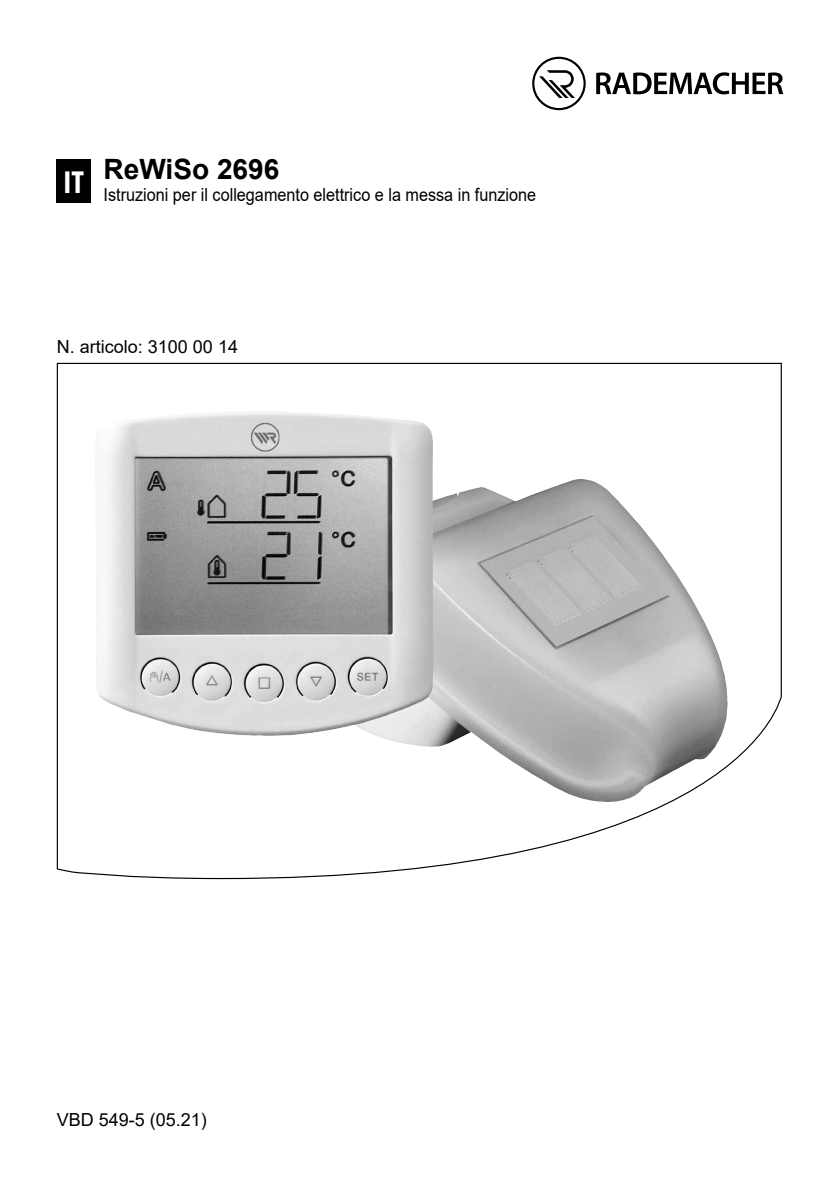
<style>
.page{position:relative;width:840px;height:1191px;background:#fff}
.page>*{position:absolute;margin:0;border:0;box-sizing:border-box;transform-origin:0 0}
.t1{font:700 condensed 32px "Myriad Pro";color:#fff}
.t2{font:700 28px "Arial";color:#000}
.t3{font:18px "Arial";color:#000;scale:.9 1}
.t4{font:18px "Arial";color:#000}
</style>
<div class="page">
<svg style="left:57px;top:363px;width:724px;height:516px"></svg>
<img style="left:416px;top:479px;width:161px;height:28px">
<img style="left:95px;top:411px;width:175px;height:303px">
<div style="left:57px;top:159px;width:34px;height:43px;background:#000"></div>
<svg style="left:596px;top:72px;width:186px;height:22px"></svg>
<svg style="left:532px;top:57px;width:53px;height:53px"></svg>
<h1 class="t1" style="left:63px;top:162px;width:22px">IT</h1>
<h2 class="t2" style="left:103px;top:150px;width:177px">ReWiSo 2696</h2>
<p class="t3" style="left:103px;top:182px;width:482px">Istruzioni per il collegamento elettrico e la messa in funzione</p>
<p class="t4" style="left:57px;top:335px;width:183px">N. articolo: 3100 00 14</p>
<p class="t4" style="left:57px;top:1107px;width:152px">VBD 549-5 (05.21)</p>
</div>
